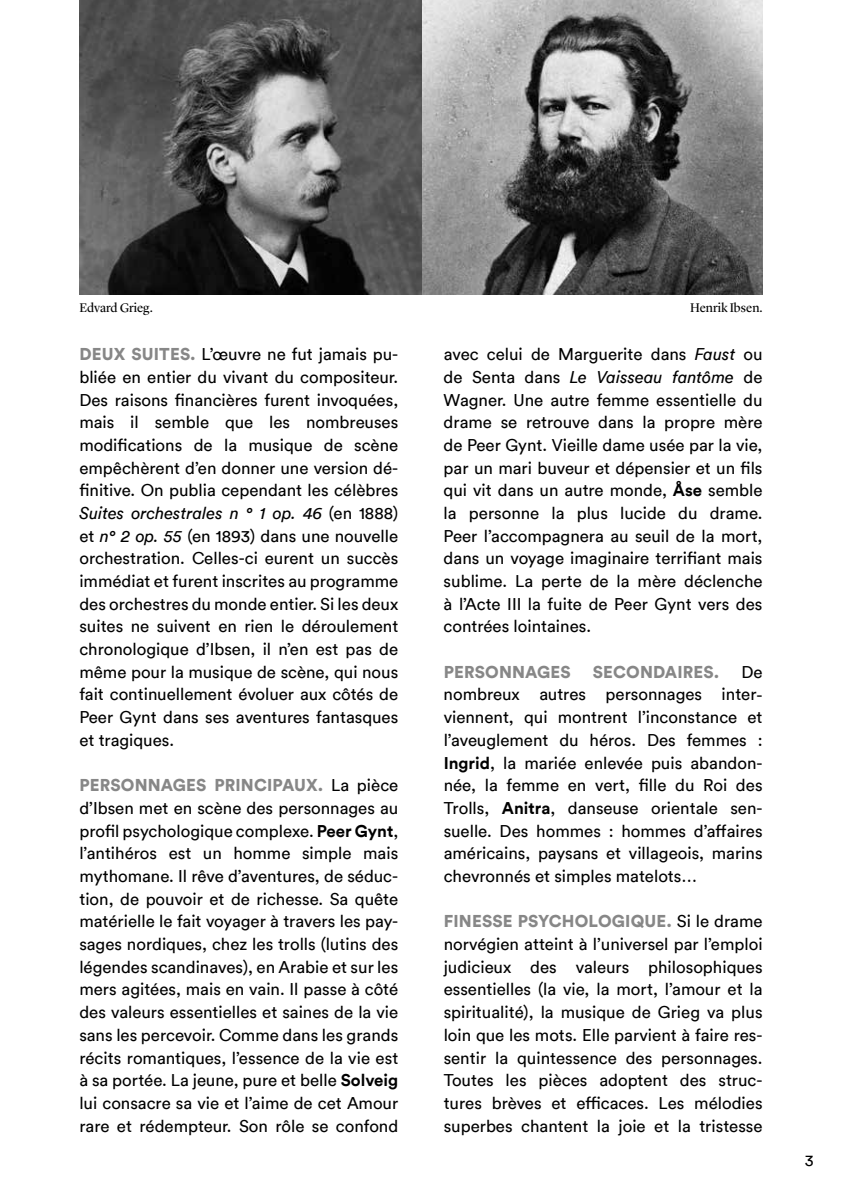
<style>
.page{position:relative;width:842px;height:1191px;background:#fff}
.page>*{position:absolute;margin:0;border:0;box-sizing:border-box;transform-origin:0 0}
.t1{font:17px/22.6px "Circular";color:#000;text-align:justify}
.t2{font:900 17px "Circular Std";letter-spacing:.01em;color:#878787}
.t3{font:16px "Circular";color:#000}
.t4{font:13px "Lyon Display";color:#000}
.s1{font-family:"Circular Std";font-weight:900;color:#878787}
.s2{font-style:italic}
.s3{font-family:"Circular";font-weight:400;color:#000}
.s4{font-weight:700}
</style>
<div class="page">
<img style="left:421px;top:0;width:342px;height:295px">
<svg style="left:79px;top:0;width:342px;height:295px;background:#555"></svg>
<p class="t4" style="left:79px;top:298px;width:75px">Edvard Grieg.</p>
<p class="t4" style="left:690px;top:298px;width:74px">Henrik Ibsen.</p>
<p class="t1" style="left:79px;top:342px;width:320px"><span class="s1">DEUX SUITES.</span> L’œuvre ne fut jamais pu&shy;bliée en entier du vivant du compositeur.<br>Des raisons financières furent invoquées, mais il semble que les nombreuses modifications de la musique de scène empêchèrent d’en donner une version dé&shy;finitive. On publia cependant les célèbres <span class="s2">Suites orchestrales n ° 1 op. 46</span> (en 1888) et <span class="s2">n° 2 op. 55</span> (en 1893) dans une nouvelle orchestration. Celles-ci eurent un succès immédiat et furent inscrites au programme des orchestres du monde entier. Si les deux suites ne suivent en rien le déroulement chronologique d’Ibsen, il n’en est pas de même pour la musique de scène, qui nous fait continuellement évoluer aux côtés de Peer Gynt dans ses aventures fantasques et tragiques.</p>
<p class="t2" style="left:79px;top:774px;width:320px">PERSONNAGES PRINCIPAUX. <span class="s3">La pièce</span></p>
<p class="t1" style="left:79px;top:796px;width:320px">d’Ibsen met en scène des personnages au profil psychologique complexe. <span class="s4">Peer Gynt</span>, l’antihéros est un homme simple mais mythomane. Il rêve d’aventures, de séduc&shy;tion, de pouvoir et de richesse. Sa quête matérielle le fait voyager à travers les pay&shy;sages nordiques, chez les trolls (lutins des légendes scandinaves), en Arabie et sur les mers agitées, mais en vain. Il passe à côté des valeurs essentielles et saines de la vie sans les percevoir. Comme dans les grands récits romantiques, l’essence de la vie est à sa portée. La jeune, pure et belle <span class="s4">Solveig </span>lui consacre sa vie et l’aime de cet Amour rare et rédempteur. Son rôle se confond</p>
<p class="t1" style="left:444px;top:342px;width:320px">avec celui de Marguerite dans <span class="s2">Faust</span> ou de Senta dans <span class="s2">Le Vaisseau fantôme</span> de Wagner. Une autre femme essentielle du drame se retrouve dans la propre mère de Peer Gynt. Vieille dame usée par la vie, par un mari buveur et dépensier et un fils qui vit dans un autre monde, <span class="s4">Åse</span> semble la personne la plus lucide du drame.<br>Peer l’accompagnera au seuil de la mort, dans un voyage imaginaire terrifiant mais sublime. La perte de la mère déclenche à l’Acte III la fuite de Peer Gynt vers des contrées lointaines.</p>
<p class="t2" style="left:444px;top:660px;width:129px">PERSONNAGES</p>
<p class="t2" style="left:593px;top:660px;width:128px">SECONDAIRES.</p>
<p class="t1" style="left:444px;top:660px;width:320px;text-indent:298px">De nombreux autres personnages inter&shy;viennent, qui montrent l’inconstance et l’aveuglement du héros. Des femmes :<br><span class="s4">Ingrid</span>, la mariée enlevée puis abandon&shy;née, la femme en vert, fille du Roi des Trolls, <span class="s4">Anitra</span>, danseuse orientale sen&shy;suelle. Des hommes : hommes d’affaires américains, paysans et villageois, marins chevronnés et simples matelots…</p>
<p class="t2" style="left:444px;top:910px;width:320px">FINESSE PSYCHOLOGIQUE. <span class="s3">Si le drame</span></p>
<p class="t1" style="left:444px;top:932px;width:320px">norvégien atteint à l’universel par l’emploi judicieux des valeurs philosophiques essentielles (la vie, la mort, l’amour et la spiritualité), la musique de Grieg va plus loin que les mots. Elle parvient à faire res&shy;sentir la quintessence des personnages.<br>Toutes les pièces adoptent des struc&shy;tures brèves et efficaces. Les mélodies superbes chantent la joie et la tristesse</p>
<p class="t3" style="left:805px;top:1149px;width:10px">3</p>
</div>
